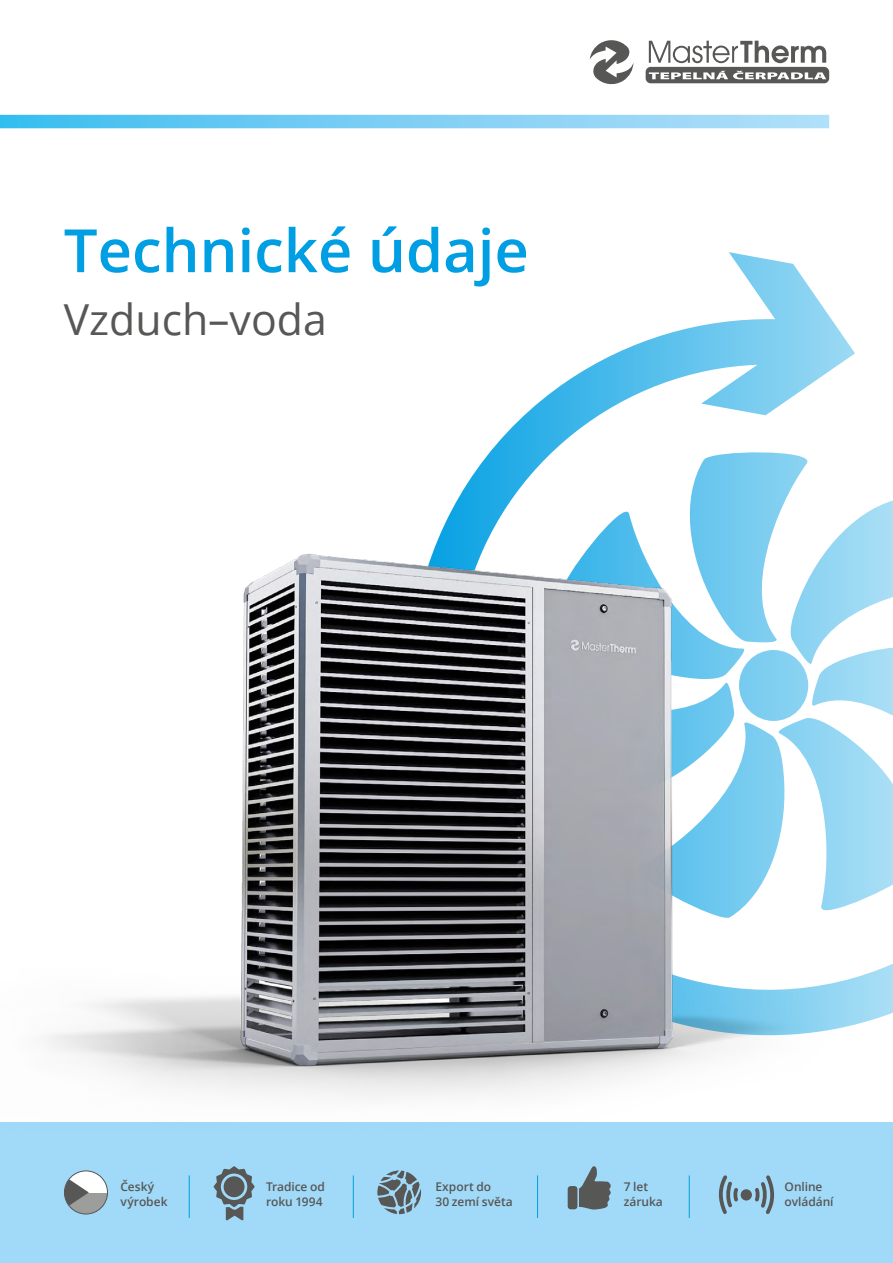
<style>
.page{position:relative;width:893px;height:1263px;background:#fff}
.page>*{position:absolute;margin:0;border:0;box-sizing:border-box;transform-origin:0 0}
.t1{font:600 59.7px "Open Sans";color:#009fe3}
.t2{font:42.75px "Open Sans";color:#575756}
.t3{font:600 12px/15px "Open Sans";letter-spacing:-.005em;color:#575756}
</style>
<div class="page">
<svg style="left:450px;top:252px;width:443px;height:763px"></svg>
<div style="left:0;top:1123px;width:893px;height:140px;background:#a1daf8"></div>
<img style="left:0;top:513px;width:886px;height:610px">
<svg style="left:590px;top:40px;width:43px;height:45px"></svg>
<svg style="left:646px;top:41px;width:183px;height:42px"></svg>
<svg style="left:0;top:115px;width:829px;height:13px;background:#7bcef4"></svg>
<div style="left:64px;top:1171px;width:44px;height:43px;background:#9d9d9c;border-radius:22px"></div>
<svg style="left:89px;top:1172px;width:19px;height:20px"></svg>
<svg style="left:64px;top:1172px;width:25px;height:42px"></svg>
<div style="left:64px;top:1170px;width:44px;height:44px;border:1px solid #575756;border-radius:50%"></div>
<svg style="left:214px;top:1166px;width:41px;height:54px"></svg>
<svg style="left:377px;top:1170px;width:44px;height:44px"></svg>
<div style="left:568px;top:1186px;width:9px;height:23px;background:#575756;border-radius:3px"></div>
<svg style="left:579px;top:1166px;width:32px;height:43px"></svg>
<hr style="left:189px;top:1175px;width:1px;height:43px;background:#009fe3">
<hr style="left:353px;top:1175px;width:1px;height:43px;background:#009fe3">
<hr style="left:537px;top:1175px;width:1px;height:43px;background:#009fe3">
<hr style="left:689px;top:1175px;width:1px;height:43px;background:#009fe3">
<svg style="left:755px;top:1175px;width:20px;height:39px"></svg>
<svg style="left:718px;top:1175px;width:20px;height:39px"></svg>
<div style="left:741px;top:1189px;width:11px;height:11px;background:#575756;border-radius:50%"></div>
<h1 class="t1" style="left:64px;top:210px;width:467px">Technické údaje</h1>
<h2 class="t2" style="left:64px;top:290px;width:265px">Vzduch–voda</h2>
<p class="t3" style="left:120px;top:1179px;width:49px">Český výrobek</p>
<p class="t3" style="left:266px;top:1179px;width:60px">Tradice od roku 1994</p>
<p class="t3" style="left:435px;top:1179px;width:79px">Export do<br>30 zemí světa</p>
<p class="t3" style="left:624px;top:1179px;width:41px">7 let záruka</p>
<p class="t3" style="left:784px;top:1179px;width:51px">Online ovládání</p>
</div>
